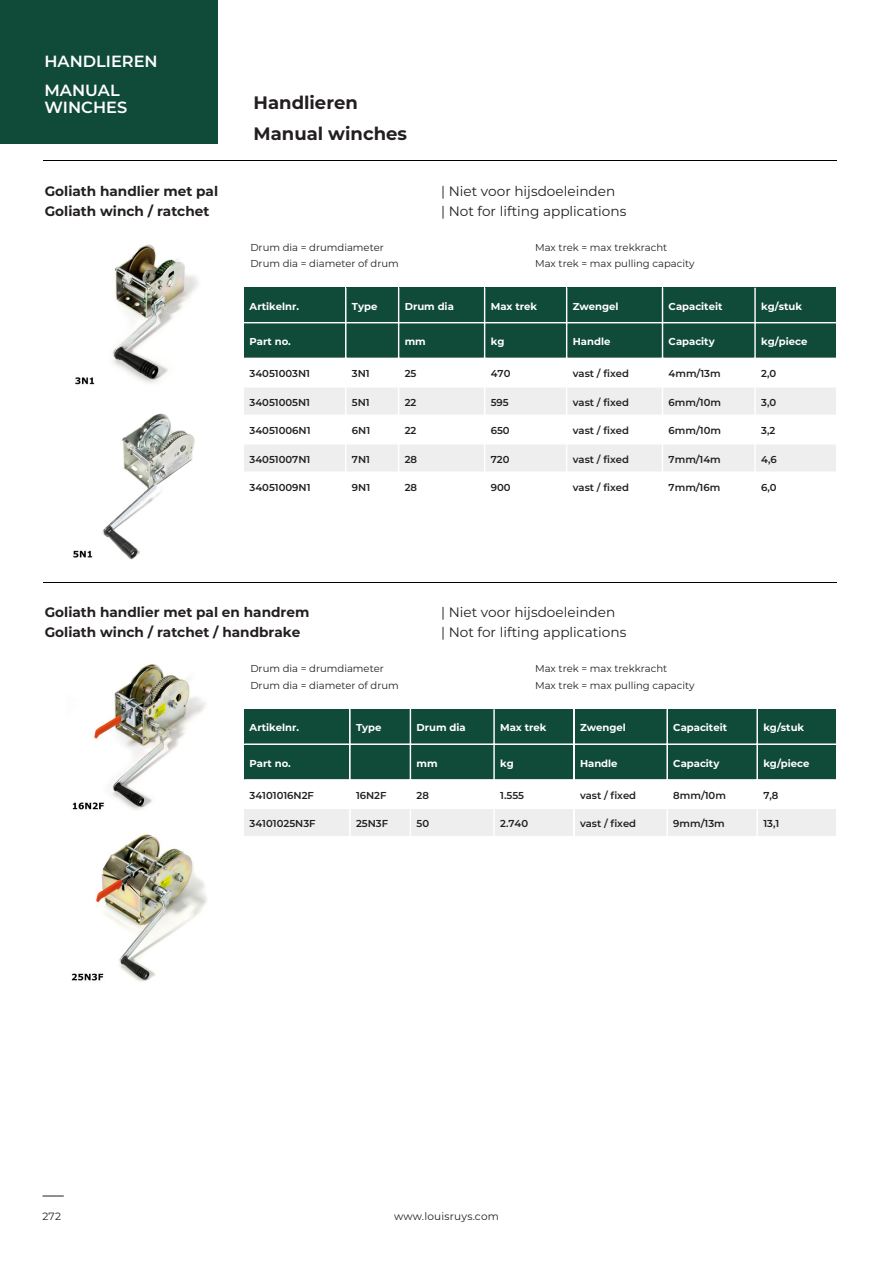
<style>
.page{position:relative;width:893px;height:1263px;background:#fff}
.page>*{position:absolute;margin:0;border:0;box-sizing:border-box;transform-origin:0 0}
.t1{font:700 18px/30.2px "Montserrat";color:#231f20}
.t2{font:600 16.2px/28.2px "Montserrat";color:#fff}
.t3{font:700 13.65px/20.1px "Montserrat";color:#231f20}
.t4{font:13.65px/20.1px "Montserrat";color:#231f20}
.t5{font:11.55px "Montserrat";color:#231f20}
.t6{font:10.5px "Montserrat";letter-spacing:.02em;color:#231f20}
.t7{font:600 10.05px "Montserrat";color:#231f20}
.t8{font:10.05px/16.2px "Montserrat";color:#231f20}
.t9{font:700 10.05px "Montserrat";color:#fff}
</style>
<div class="page">
<svg style="left:43px;top:1195px;width:21px;height:1px"></svg>
<div style="left:0;top:0;width:217px;height:143px;background:#104a38"></div>
<hr style="left:44px;top:160px;width:793px;height:1px;background:#000">
<img style="left:75px;top:244px;width:124px;height:141px">
<img style="left:73px;top:413px;width:122px;height:147px">
<div style="left:244px;top:288px;width:101px;height:34px;background:#104a38"></div>
<div style="left:346px;top:288px;width:52px;height:34px;background:#104a38"></div>
<div style="left:399px;top:288px;width:85px;height:34px;background:#104a38"></div>
<div style="left:485px;top:288px;width:81px;height:34px;background:#104a38"></div>
<div style="left:567px;top:288px;width:95px;height:34px;background:#104a38"></div>
<div style="left:663px;top:288px;width:91px;height:34px;background:#104a38"></div>
<div style="left:756px;top:288px;width:80px;height:34px;background:#104a38"></div>
<div style="left:244px;top:323px;width:101px;height:35px;background:#104a38"></div>
<div style="left:346px;top:323px;width:52px;height:35px;background:#104a38"></div>
<div style="left:399px;top:323px;width:85px;height:35px;background:#104a38"></div>
<div style="left:485px;top:323px;width:81px;height:35px;background:#104a38"></div>
<div style="left:567px;top:323px;width:95px;height:35px;background:#104a38"></div>
<div style="left:663px;top:323px;width:91px;height:35px;background:#104a38"></div>
<div style="left:756px;top:323px;width:80px;height:35px;background:#104a38"></div>
<div style="left:244px;top:387px;width:101px;height:28px;background:#eee"></div>
<div style="left:346px;top:387px;width:52px;height:28px;background:#eee"></div>
<div style="left:399px;top:387px;width:85px;height:28px;background:#eee"></div>
<div style="left:485px;top:387px;width:81px;height:28px;background:#eee"></div>
<div style="left:567px;top:387px;width:95px;height:28px;background:#eee"></div>
<div style="left:663px;top:387px;width:91px;height:28px;background:#eee"></div>
<div style="left:756px;top:387px;width:80px;height:28px;background:#eee"></div>
<div style="left:244px;top:444px;width:101px;height:27px;background:#eee"></div>
<div style="left:346px;top:444px;width:52px;height:27px;background:#eee"></div>
<div style="left:399px;top:444px;width:85px;height:27px;background:#eee"></div>
<div style="left:485px;top:444px;width:81px;height:27px;background:#eee"></div>
<div style="left:567px;top:444px;width:95px;height:27px;background:#eee"></div>
<div style="left:663px;top:444px;width:91px;height:27px;background:#eee"></div>
<div style="left:756px;top:444px;width:80px;height:27px;background:#eee"></div>
<hr style="left:44px;top:582px;width:793px;height:1px;background:#000">
<img style="left:72px;top:664px;width:134px;height:146px">
<img style="left:71px;top:834px;width:136px;height:148px">
<div style="left:244px;top:709px;width:105px;height:34px;background:#104a38"></div>
<div style="left:351px;top:709px;width:59px;height:34px;background:#104a38"></div>
<div style="left:411px;top:709px;width:82px;height:34px;background:#104a38"></div>
<div style="left:495px;top:709px;width:78px;height:34px;background:#104a38"></div>
<div style="left:575px;top:709px;width:91px;height:34px;background:#104a38"></div>
<div style="left:668px;top:709px;width:88px;height:34px;background:#104a38"></div>
<div style="left:758px;top:709px;width:78px;height:34px;background:#104a38"></div>
<div style="left:244px;top:745px;width:105px;height:34px;background:#104a38"></div>
<div style="left:351px;top:745px;width:59px;height:34px;background:#104a38"></div>
<div style="left:411px;top:745px;width:82px;height:34px;background:#104a38"></div>
<div style="left:495px;top:745px;width:78px;height:34px;background:#104a38"></div>
<div style="left:575px;top:745px;width:91px;height:34px;background:#104a38"></div>
<div style="left:668px;top:745px;width:88px;height:34px;background:#104a38"></div>
<div style="left:758px;top:745px;width:78px;height:34px;background:#104a38"></div>
<div style="left:244px;top:809px;width:105px;height:27px;background:#eee"></div>
<div style="left:351px;top:809px;width:59px;height:27px;background:#eee"></div>
<div style="left:411px;top:809px;width:82px;height:27px;background:#eee"></div>
<div style="left:495px;top:809px;width:78px;height:27px;background:#eee"></div>
<div style="left:575px;top:809px;width:91px;height:27px;background:#eee"></div>
<div style="left:668px;top:809px;width:88px;height:27px;background:#eee"></div>
<div style="left:758px;top:809px;width:78px;height:27px;background:#eee"></div>
<p class="t2" style="left:44px;top:47px;width:115px">HANDLIEREN<br>MANUAL</p>
<p class="t2" style="left:44px;top:92px;width:84px">WINCHES</p>
<p class="t1" style="left:254px;top:87px;width:155px">Handlieren<br>Manual winches</p>
<p class="t3" style="left:45px;top:180px;width:175px">Goliath handlier met pal<br>Goliath winch / ratchet</p>
<p class="t4" style="left:441px;top:180px;width:187px">| Niet voor hijsdoeleinden<br>| Not for lifting applications</p>
<p class="t8" style="left:250px;top:239px;width:150px">Drum dia = drumdiameter<br>Drum dia = diameter of drum</p>
<p class="t8" style="left:535px;top:239px;width:161px">Max trek = max trekkracht<br>Max trek = max pulling capacity</p>
<p class="t9" style="left:250px;top:299px;width:51px">Artikelnr.</p>
<p class="t9" style="left:352px;top:299px;width:27px">Type</p>
<p class="t9" style="left:405px;top:299px;width:51px">Drum dia</p>
<p class="t9" style="left:491px;top:299px;width:48px">Max trek</p>
<p class="t9" style="left:573px;top:299px;width:47px">Zwengel</p>
<p class="t9" style="left:669px;top:299px;width:55px">Capaciteit</p>
<p class="t9" style="left:761px;top:299px;width:42px">kg/stuk</p>
<p class="t9" style="left:250px;top:335px;width:43px">Part no.</p>
<p class="t9" style="left:405px;top:335px;width:23px">mm</p>
<p class="t9" style="left:491px;top:335px;width:15px">kg</p>
<p class="t9" style="left:573px;top:335px;width:39px">Handle</p>
<p class="t9" style="left:669px;top:335px;width:48px">Capacity</p>
<p class="t9" style="left:761px;top:335px;width:48px">kg/piece</p>
<p class="t7" style="left:250px;top:367px;width:62px">34051003N1</p>
<p class="t7" style="left:352px;top:367px;width:19px">3N1</p>
<p class="t7" style="left:405px;top:367px;width:13px">25</p>
<p class="t7" style="left:491px;top:367px;width:21px">470</p>
<p class="t7" style="left:573px;top:367px;width:58px">vast / fixed</p>
<p class="t7" style="left:669px;top:367px;width:53px">4mm/13m</p>
<p class="t7" style="left:761px;top:367px;width:17px">2,0</p>
<p class="t7" style="left:250px;top:395px;width:62px">34051005N1</p>
<p class="t7" style="left:352px;top:395px;width:19px">5N1</p>
<p class="t7" style="left:405px;top:395px;width:13px">22</p>
<p class="t7" style="left:491px;top:395px;width:20px">595</p>
<p class="t7" style="left:573px;top:395px;width:58px">vast / fixed</p>
<p class="t7" style="left:669px;top:395px;width:54px">6mm/10m</p>
<p class="t7" style="left:761px;top:395px;width:17px">3,0</p>
<p class="t7" style="left:250px;top:424px;width:62px">34051006N1</p>
<p class="t7" style="left:352px;top:424px;width:20px">6N1</p>
<p class="t7" style="left:405px;top:424px;width:13px">22</p>
<p class="t7" style="left:491px;top:424px;width:20px">650</p>
<p class="t7" style="left:573px;top:424px;width:58px">vast / fixed</p>
<p class="t7" style="left:669px;top:424px;width:54px">6mm/10m</p>
<p class="t7" style="left:761px;top:424px;width:16px">3,2</p>
<p class="t7" style="left:250px;top:452px;width:62px">34051007N1</p>
<p class="t7" style="left:352px;top:452px;width:20px">7N1</p>
<p class="t7" style="left:405px;top:452px;width:14px">28</p>
<p class="t7" style="left:491px;top:452px;width:20px">720</p>
<p class="t7" style="left:573px;top:452px;width:58px">vast / fixed</p>
<p class="t7" style="left:669px;top:452px;width:54px">7mm/14m</p>
<p class="t7" style="left:761px;top:452px;width:17px">4,6</p>
<p class="t7" style="left:250px;top:481px;width:62px">34051009N1</p>
<p class="t7" style="left:352px;top:481px;width:20px">9N1</p>
<p class="t7" style="left:405px;top:481px;width:14px">28</p>
<p class="t7" style="left:491px;top:481px;width:21px">900</p>
<p class="t7" style="left:573px;top:481px;width:58px">vast / fixed</p>
<p class="t7" style="left:669px;top:481px;width:53px">7mm/16m</p>
<p class="t7" style="left:761px;top:481px;width:17px">6,0</p>
<p class="t3" style="left:45px;top:601px;width:266px">Goliath handlier met pal en handrem<br>Goliath winch / ratchet / handbrake</p>
<p class="t4" style="left:441px;top:602px;width:187px">| Niet voor hijsdoeleinden<br>| Not for lifting applications</p>
<p class="t8" style="left:250px;top:660px;width:150px">Drum dia = drumdiameter<br>Drum dia = diameter of drum</p>
<p class="t8" style="left:535px;top:660px;width:161px">Max trek = max trekkracht<br>Max trek = max pulling capacity</p>
<p class="t9" style="left:250px;top:720px;width:51px">Artikelnr.</p>
<p class="t9" style="left:356px;top:720px;width:27px">Type</p>
<p class="t9" style="left:416px;top:720px;width:51px">Drum dia</p>
<p class="t9" style="left:500px;top:720px;width:48px">Max trek</p>
<p class="t9" style="left:580px;top:720px;width:47px">Zwengel</p>
<p class="t9" style="left:673px;top:720px;width:55px">Capaciteit</p>
<p class="t9" style="left:763px;top:720px;width:42px">kg/stuk</p>
<p class="t9" style="left:250px;top:756px;width:43px">Part no.</p>
<p class="t9" style="left:416px;top:756px;width:23px">mm</p>
<p class="t9" style="left:500px;top:756px;width:15px">kg</p>
<p class="t9" style="left:580px;top:756px;width:39px">Handle</p>
<p class="t9" style="left:673px;top:756px;width:48px">Capacity</p>
<p class="t9" style="left:763px;top:756px;width:48px">kg/piece</p>
<p class="t7" style="left:250px;top:788px;width:66px">34101016N2F</p>
<p class="t7" style="left:356px;top:788px;width:32px">16N2F</p>
<p class="t7" style="left:416px;top:788px;width:14px">28</p>
<p class="t7" style="left:500px;top:788px;width:25px">1.555</p>
<p class="t7" style="left:580px;top:788px;width:58px">vast / fixed</p>
<p class="t7" style="left:673px;top:788px;width:54px">8mm/10m</p>
<p class="t7" style="left:763px;top:788px;width:17px">7,8</p>
<p class="t7" style="left:250px;top:817px;width:67px">34101025N3F</p>
<p class="t7" style="left:356px;top:817px;width:34px">25N3F</p>
<p class="t7" style="left:416px;top:817px;width:14px">50</p>
<p class="t7" style="left:500px;top:817px;width:29px">2.740</p>
<p class="t7" style="left:580px;top:817px;width:58px">vast / fixed</p>
<p class="t7" style="left:673px;top:817px;width:53px">9mm/13m</p>
<p class="t7" style="left:763px;top:817px;width:17px">13,1</p>
<p class="t6" style="left:43px;top:1209px;width:20px">272</p>
<p class="t6" style="left:394px;top:1209px;width:106px">www.louisruys.com</p>
<p class="t5" style="left:391px;top:1212px;width:114px">www.louisruys.com</p>
</div>
